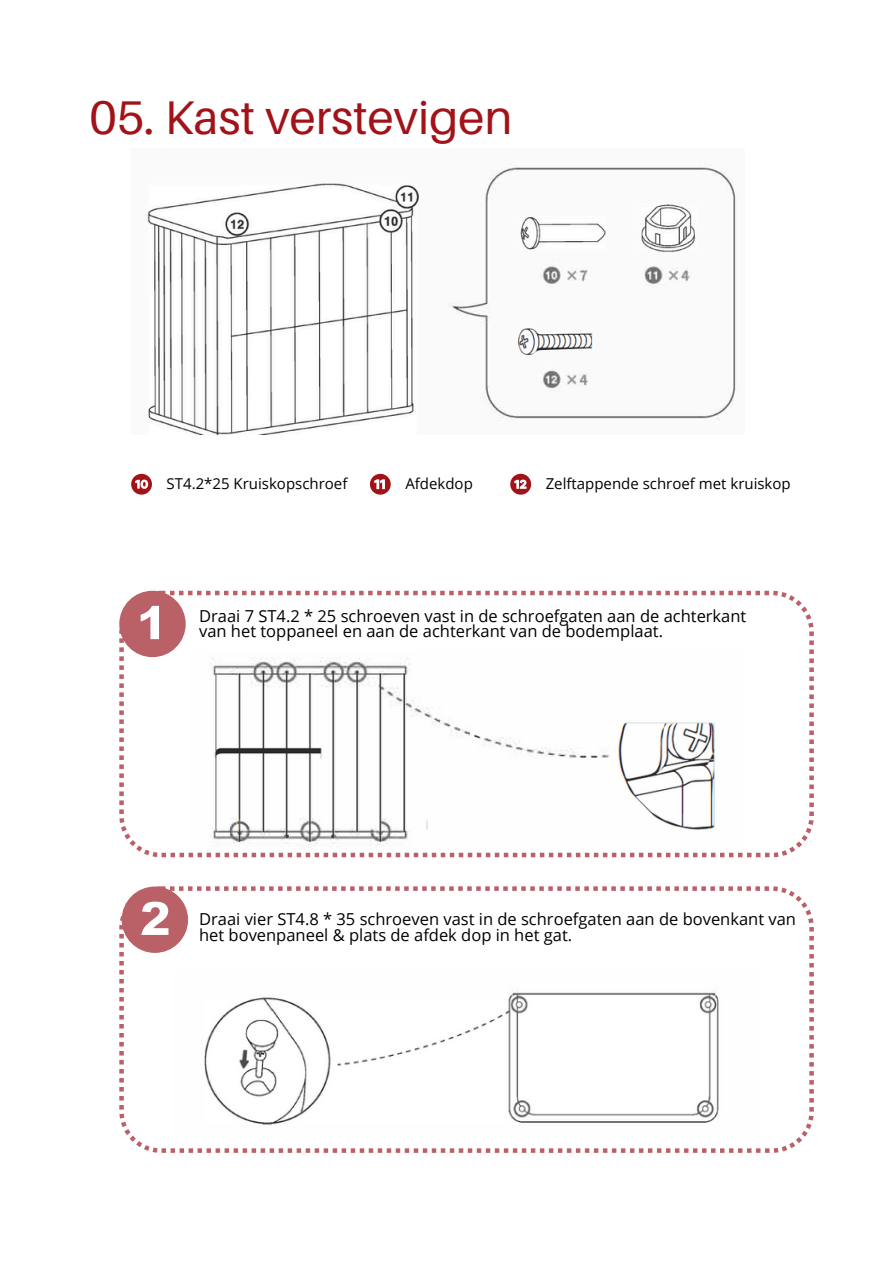
<style>
.page{position:relative;width:894px;height:1264px;background:#fff}
.page>*{position:absolute;margin:0;border:0;box-sizing:border-box;transform-origin:0 0}
.t1{font:47.25px "Aileron";color:#a11318}
.t2{font:16.5px/15.8px "Open Sans";color:#000}
.t3{font:15px "Open Sans";color:#000}
</style>
<div class="page">
<svg style="left:119px;top:886px;width:694px;height:266px"></svg>
<svg style="left:119px;top:590px;width:694px;height:267px"></svg>
<svg style="left:119px;top:590px;width:67px;height:67px"></svg>
<svg style="left:122px;top:886px;width:66px;height:66px"></svg>
<img style="left:147px;top:164px;width:593px;height:270px">
<svg style="left:131px;top:474px;width:20px;height:20px"></svg>
<svg style="left:370px;top:474px;width:20px;height:20px"></svg>
<svg style="left:510px;top:474px;width:21px;height:20px"></svg>
<img style="left:190px;top:650px;width:554px;height:197px">
<img style="left:173px;top:969px;width:585px;height:169px">
<p class="t1" style="left:89px;top:88px;width:424px">05. Kast verstevigen</p>
<p class="t3" style="left:166px;top:473px;width:182px">ST4.2*25 Kruiskopschroef</p>
<p class="t3" style="left:405px;top:473px;width:69px">Afdekdop</p>
<p class="t3" style="left:545px;top:473px;width:246px">Zelftappende schroef met kruiskop</p>
<p class="t2" style="left:199px;top:607px;width:548px">Draai 7 ST4.2 * 25 schroeven vast in de schroefgaten aan de achterkant van het toppaneel en aan de achterkant van de bodemplaat.</p>
<p class="t2" style="left:199px;top:910px;width:598px">Draai vier ST4.8 * 35 schroeven vast in de schroefgaten aan de bovenkant van het bovenpaneel &amp; plats de afdek dop in het gat.</p>
</div>
